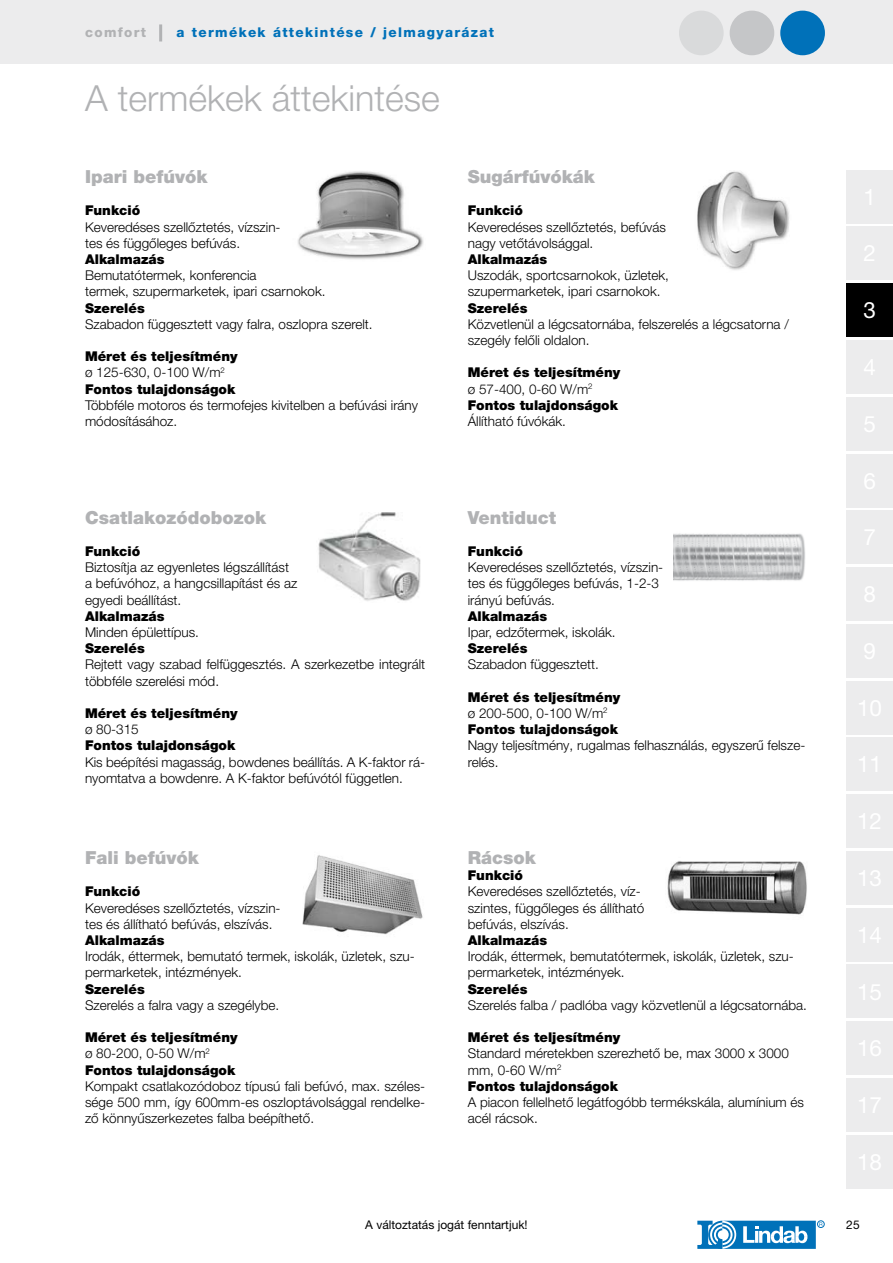
<style>
.page{position:relative;width:893px;height:1263px;background:#fff}
.page>*{position:absolute;margin:0;border:0;box-sizing:border-box;transform-origin:0 0}
.t1{font:300 36px "Helvetica Neue LT Pro";color:#b1b2b4}
.t2{font:22.5px "Helvetica Neue LT Pro";color:#fff}
.t3{font:900 18px "Helvetica Neue LT Pro";color:#b1b2b4}
.t4{font:300 13.5px/16.2px "Helvetica Neue LT Pro";color:#000}
.t5{font:900 13.5px/16.2px "Helvetica Neue LT Pro";color:#000}
.t6{font:800 13.5px "Helvetica Neue LT Pro";letter-spacing:.1em;color:#0071b9}
.t7{font:800 13.5px "Helvetica Neue LT Pro";letter-spacing:.1em;color:#b1b2b4}
.t8{font:12px "Helvetica Neue LT Pro";color:#000}
.s1{font-weight:300}
.s2{font-weight:900}
</style>
<div class="page">
<div style="left:0;top:0;width:893px;height:64px;background:#ececed"></div>
<div style="left:679px;top:11px;width:45px;height:44px;background:#d9dadb;border-radius:50%"></div>
<div style="left:730px;top:11px;width:44px;height:44px;background:#c5c6c8;border-radius:50%"></div>
<div style="left:780px;top:11px;width:45px;height:44px;background:#0071b9;border-radius:50%"></div>
<div style="left:846px;top:170px;width:47px;height:53px;background:#ececed"></div>
<div style="left:846px;top:227px;width:47px;height:53px;background:#ececed"></div>
<div style="left:846px;top:284px;width:47px;height:53px;background:#000"></div>
<div style="left:846px;top:340px;width:47px;height:54px;background:#ececed"></div>
<div style="left:846px;top:397px;width:47px;height:53px;background:#ececed"></div>
<div style="left:846px;top:454px;width:47px;height:53px;background:#ececed"></div>
<div style="left:846px;top:511px;width:47px;height:53px;background:#ececed"></div>
<div style="left:846px;top:567px;width:47px;height:54px;background:#ececed"></div>
<div style="left:846px;top:624px;width:47px;height:53px;background:#ececed"></div>
<div style="left:846px;top:681px;width:47px;height:53px;background:#ececed"></div>
<div style="left:846px;top:738px;width:47px;height:53px;background:#ececed"></div>
<div style="left:846px;top:794px;width:47px;height:54px;background:#ececed"></div>
<div style="left:846px;top:851px;width:47px;height:53px;background:#ececed"></div>
<div style="left:846px;top:908px;width:47px;height:53px;background:#ececed"></div>
<div style="left:846px;top:965px;width:47px;height:53px;background:#ececed"></div>
<div style="left:846px;top:1022px;width:47px;height:53px;background:#ececed"></div>
<div style="left:846px;top:1078px;width:47px;height:53px;background:#ececed"></div>
<div style="left:846px;top:1135px;width:47px;height:53px;background:#ececed"></div>
<div style="left:817px;top:1221px;width:7px;height:6px;border:1px solid #0071b9;border-radius:50%"></div>
<svg style="left:697px;top:1221px;width:125px;height:28px"></svg>
<hr style="left:159px;top:24px;width:3px;height:17px;background:#b1b2b4">
<img style="left:297px;top:171px;width:127px;height:89px">
<img style="left:318px;top:512px;width:103px;height:89px">
<img style="left:302px;top:855px;width:121px;height:80px">
<img style="left:697px;top:171px;width:92px;height:99px">
<img style="left:673px;top:533px;width:132px;height:48px">
<img style="left:667px;top:861px;width:140px;height:54px">
<p class="t7" style="left:85px;top:25px;width:63px">comfort</p>
<p class="t6" style="left:177px;top:25px;width:319px">a termékek áttekintése / jelmagyarázat</p>
<h1 class="t1" style="left:85px;top:76px;width:356px">A termékek áttekintése</h1>
<h3 class="t3" style="left:85px;top:166px;width:124px">Ipari befúvók</h3>
<p class="t5" style="left:85px;top:202px;width:57px">Funkció</p>
<p class="t4" style="left:85px;top:218px;width:197px">Keveredéses szellőztetés, vízszin&shy;tes és függőleges befúvás.</p>
<p class="t5" style="left:85px;top:251px;width:81px">Alkalmazás</p>
<p class="t4" style="left:85px;top:267px;width:242px">Bemutatótermek, konferencia<br>termek, szupermarketek, ipari csarnokok.</p>
<p class="t5" style="left:85px;top:300px;width:61px">Szerelés</p>
<p class="t4" style="left:85px;top:316px;width:289px">Szabadon függesztett vagy falra, oszlopra szerelt.</p>
<p class="t5" style="left:85px;top:348px;width:154px">Méret és teljesítmény <span class="s1">ø 125-630, 0-100 W/m</span><sup>2<br></sup>Fontos tulajdonságok</p>
<p class="t4" style="left:85px;top:397px;width:335px">Többféle motoros és termofejes kivitelben a befúvási irány módosításához.</p>
<h3 class="t3" style="left:468px;top:166px;width:129px">Sugárfúvókák</h3>
<p class="t5" style="left:468px;top:202px;width:57px">Funkció</p>
<p class="t4" style="left:468px;top:218px;width:200px">Keveredéses szellőztetés, befúvás nagy vetőtávolsággal.</p>
<p class="t5" style="left:468px;top:251px;width:81px">Alkalmazás</p>
<p class="t4" style="left:468px;top:267px;width:203px">Uszodák, sportcsarnokok, üzletek, szupermarketek, ipari csarnokok.</p>
<p class="t5" style="left:468px;top:300px;width:61px">Szerelés</p>
<p class="t4" style="left:468px;top:316px;width:323px">Közvetlenül a légcsatornába, felszerelés a légcsatorna / szegély felőli oldalon.</p>
<p class="t5" style="left:468px;top:364px;width:154px">Méret és teljesítmény <span class="s1">ø 57-400, 0-60 W/m</span><sup>2<br></sup>Fontos tulajdonságok</p>
<p class="t4" style="left:468px;top:413px;width:100px">Állítható fúvókák.</p>
<h3 class="t3" style="left:85px;top:506px;width:183px">Csatlakozódobozok</h3>
<p class="t5" style="left:85px;top:543px;width:57px">Funkció</p>
<p class="t4" style="left:85px;top:559px;width:214px">Biztosítja az egyenletes légszállítást a befúvóhoz, a hangcsillapítást és az egyedi beállítást.</p>
<p class="t5" style="left:85px;top:608px;width:81px">Alkalmazás</p>
<p class="t4" style="left:85px;top:624px;width:115px">Minden épülettípus.</p>
<p class="t5" style="left:85px;top:640px;width:61px">Szerelés</p>
<p class="t4" style="left:85px;top:656px;width:342px">Rejtett vagy szabad felfüggesztés. A szerkezetbe integrált többféle szerelési mód.</p>
<p class="t5" style="left:85px;top:705px;width:154px">Méret és teljesítmény</p>
<p class="t4" style="left:85px;top:721px;width:55px">ø 80-315</p>
<p class="t5" style="left:85px;top:737px;width:152px">Fontos tulajdonságok</p>
<p class="t4" style="left:85px;top:753px;width:342px">Kis beépítési magasság, bowdenes beállítás. A K-faktor rá&shy;nyomtatva a bowdenre. A K-faktor befúvótól független.</p>
<h3 class="t3" style="left:85px;top:847px;width:115px">Fali befúvók</h3>
<p class="t5" style="left:85px;top:883px;width:57px">Funkció</p>
<p class="t4" style="left:85px;top:899px;width:197px">Keveredéses szellőztetés, vízszin&shy;tes és állítható befúvás, elszívás.</p>
<p class="t5" style="left:85px;top:932px;width:81px">Alkalmazás</p>
<p class="t4" style="left:85px;top:948px;width:331px">Irodák, éttermek, bemutató termek, iskolák, üzletek, szu&shy;permarketek, intézmények.</p>
<p class="t5" style="left:85px;top:981px;width:61px">Szerelés</p>
<p class="t4" style="left:85px;top:997px;width:196px">Szerelés a falra vagy a szegélybe.</p>
<p class="t5" style="left:85px;top:1029px;width:154px">Méret és teljesítmény <span class="s1">ø 80-200, 0-50 W/m</span><sup>2<br></sup>Fontos tulajdonságok</p>
<p class="t4" style="left:85px;top:1078px;width:342px;text-align:justify">Kompakt csatlakozódoboz típusú fali befúvó, max. széles&shy;sége 500 mm, így 600mm-es oszloptávolsággal rendelke&shy;ző könnyűszerkezetes falba beépíthető.</p>
<h3 class="t3" style="left:468px;top:506px;width:90px">Ventiduct</h3>
<p class="t5" style="left:468px;top:543px;width:57px">Funkció</p>
<p class="t4" style="left:468px;top:559px;width:197px">Keveredéses szellőztetés, vízszin&shy;tes és függőleges befúvás, 1-2-3 irányú befúvás.</p>
<p class="t5" style="left:468px;top:608px;width:81px">Alkalmazás</p>
<p class="t4" style="left:468px;top:624px;width:149px">Ipar, edzőtermek, iskolák.</p>
<p class="t5" style="left:468px;top:640px;width:61px">Szerelés</p>
<p class="t4" style="left:468px;top:656px;width:133px">Szabadon függesztett.</p>
<p class="t5" style="left:468px;top:689px;width:154px">Méret és teljesítmény <span class="s1">ø 200-500, 0-100 W/m</span><sup>2<br></sup>Fontos tulajdonságok</p>
<p class="t4" style="left:468px;top:737px;width:339px">Nagy teljesítmény, rugalmas felhasználás, egyszerű felsze&shy;relés.</p>
<h3 class="t3" style="left:468px;top:847px;width:70px">Rácsok</h3>
<p class="t5" style="left:468px;top:867px;width:57px">Funkció</p>
<p class="t4" style="left:468px;top:883px;width:178px">Keveredéses szellőztetés, víz&shy;szintes, függőleges és állítható befúvás, elszívás.</p>
<p class="t5" style="left:468px;top:932px;width:81px">Alkalmazás</p>
<p class="t4" style="left:468px;top:948px;width:328px">Irodák, éttermek, bemutatótermek, iskolák, üzletek, szu&shy;permarketek, intézmények.</p>
<p class="t5" style="left:468px;top:981px;width:61px">Szerelés</p>
<p class="t4" style="left:468px;top:997px;width:341px">Szerelés falba / padlóba vagy közvetlenül a légcsatornába.</p>
<p class="t5" style="left:468px;top:1029px;width:154px">Méret és teljesítmény</p>
<p class="t4" style="left:468px;top:1045px;width:323px">Standard méretekben szerezhető be, max 3000 x 3000 mm, 0-60 W/m<sup>2<br></sup><span class="s2">Fontos tulajdonságok</span></p>
<p class="t4" style="left:468px;top:1094px;width:338px">A piacon fellelhető legátfogóbb termékskála, alumínium és acél rácsok.</p>
<h2 class="t2" style="left:863px;top:296px;width:14px">3</h2>
<p class="t8" style="left:365px;top:1217px;width:164px">A változtatás jogát fenntartjuk!</p>
<p class="t8" style="left:846px;top:1217px;width:15px">25</p>
</div>
